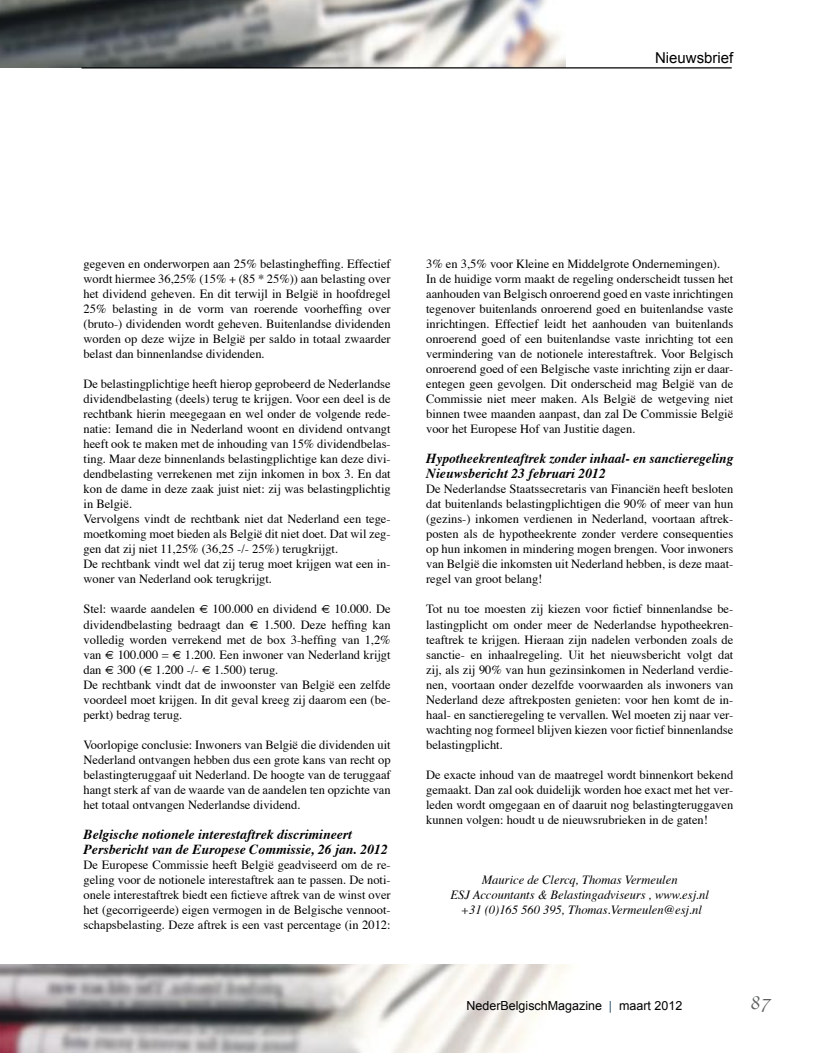
<style>
.page{position:relative;width:815px;height:1053px;background:#fff}
.page>*{position:absolute;margin:0;border:0;box-sizing:border-box;transform-origin:0 0}
.t1{font:20px "Apple Chancery";color:#5b5f5d}
.t2{font:15px "Arial";color:#000}
.t3{font:italic 700 13.75px "Times";color:#000}
.t4{font:12.5px/15px "Times";color:#000;text-align:justify}
.t5{font:italic 12.5px "Times";color:#000}
.t6{font:12.5px "Arial";color:#000}
.s1{color:#30526c}
</style>
<div class="page">
<img style="left:0;top:964px;width:570px;height:88px">
<img style="left:0;top:0;width:566px;height:67px">
<hr style="left:81px;top:67px;width:651px;height:1px;background:#000">
<p class="t2" style="left:655px;top:49px;width:80px">Nieuwsbrief</p>
<p class="t4" style="left:84px;top:257px;width:309px">gegeven en onderworpen aan 25% belastingheffing. Effectief wordt hiermee 36,25% (15% + (85 * 25%)) aan belasting over het dividend geheven. En dit terwijl in België in hoofdregel 25% belasting in de vorm van roerende voorheffing over (bruto-) dividenden wordt geheven. Buitenlandse dividenden worden op deze wijze in België per saldo in totaal zwaarder belast dan binnenlandse dividenden.</p>
<p class="t4" style="left:84px;top:377px;width:309px">De belastingplichtige heeft hierop geprobeerd de Nederlandse dividendbelasting (deels) terug te krijgen. Voor een deel is de rechtbank hierin meegegaan en wel onder de volgende rede&shy;natie: Iemand die in Nederland woont en dividend ontvangt heeft ook te maken met de inhouding van 15% dividendbelas&shy;ting. Maar deze binnenlands belastingplichtige kan deze divi&shy;dendbelasting verrekenen met zijn inkomen in box 3. En dat kon de dame in deze zaak juist niet: zij was belastingplichtig in België.</p>
<p class="t4" style="left:84px;top:512px;width:309px">Vervolgens vindt de rechtbank niet dat Nederland een tege&shy;moetkoming moet bieden als België dit niet doet. Dat wil zeg&shy;gen dat zij niet 11,25% (36,25 -/- 25%) terugkrijgt.</p>
<p class="t4" style="left:84px;top:557px;width:309px">De rechtbank vindt wel dat zij terug moet krijgen wat een in&shy;woner van Nederland ook terugkrijgt.</p>
<p class="t4" style="left:84px;top:602px;width:309px">Stel: waarde aandelen € 100.000 en dividend € 10.000. De dividendbelasting bedraagt dan € 1.500. Deze heffing kan volledig worden verrekend met de box 3-heffing van 1,2% van € 100.000 = € 1.200. Een inwoner van Nederland krijgt dan € 300 (€ 1.200 -/- € 1.500) terug.</p>
<p class="t4" style="left:84px;top:677px;width:309px">De rechtbank vindt dat de inwoonster van België een zelfde voordeel moet krijgen. In dit geval kreeg zij daarom een (be&shy;perkt) bedrag terug.</p>
<p class="t4" style="left:84px;top:737px;width:309px">Voorlopige conclusie: Inwoners van België die dividenden uit Nederland ontvangen hebben dus een grote kans van recht op belastingteruggaaf uit Nederland. De hoogte van de teruggaaf hangt sterk af van de waarde van de aandelen ten opzichte van het totaal ontvangen Nederlandse dividend.</p>
<p class="t3" style="left:84px;top:825px;width:270px">Belgische notionele interestaftrek discrimineert</p>
<p class="t3" style="left:84px;top:840px;width:306px">Persbericht van de Europese Commissie, 26 jan. 2012</p>
<p class="t4" style="left:84px;top:857px;width:309px">De Europese Commissie heeft België geadviseerd om de re&shy;geling voor de notionele interestaftrek aan te passen. De noti&shy;onele interestaftrek biedt een fictieve aftrek van de winst over het (gecorrigeerde) eigen vermogen in de Belgische vennoot&shy;schapsbelasting. Deze aftrek is een vast percentage (in 2012:</p>
<p class="t4" style="left:426px;top:257px;width:296px">3% en 3,5% voor Kleine en Middelgrote Ondernemingen).</p>
<p class="t4" style="left:426px;top:272px;width:309px">In de huidige vorm maakt de regeling onderscheidt tussen het aanhouden van Belgisch onroerend goed en vaste inrichtingen tegenover buitenlands onroerend goed en buitenlandse vaste inrichtingen. Effectief leidt het aanhouden van buitenlands onroerend goed of een buitenlandse vaste inrichting tot een vermindering van de notionele interestaftrek. Voor Belgisch onroerend goed of een Belgische vaste inrichting zijn er daar&shy;entegen geen gevolgen. Dit onderscheid mag België van de Commissie niet meer maken. Als België de wetgeving niet binnen twee maanden aanpast, dan zal De Commissie België voor het Europese Hof van Justitie dagen.</p>
<p class="t3" style="left:426px;top:450px;width:309px">Hypotheekrenteaftrek zonder inhaal- en sanctieregeling</p>
<p class="t3" style="left:426px;top:465px;width:181px">Nieuwsbericht 23 februari 2012</p>
<p class="t4" style="left:426px;top:482px;width:309px">De Nederlandse Staatssecretaris van Financiën heeft besloten dat buitenlands belastingplichtigen die 90% of meer van hun (gezins-) inkomen verdienen in Nederland, voortaan aftrek&shy;posten als de hypotheekrente zonder verdere consequenties op hun inkomen in mindering mogen brengen. Voor inwoners van België die inkomsten uit Nederland hebben, is deze maat&shy;regel van groot belang!</p>
<p class="t4" style="left:426px;top:602px;width:309px">Tot nu toe moesten zij kiezen voor fictief binnenlandse be&shy;lastingplicht om onder meer de Nederlandse hypotheekren&shy;teaftrek te krijgen. Hieraan zijn nadelen verbonden zoals de sanctie- en inhaalregeling. Uit het nieuwsbericht volgt dat zij, als zij 90% van hun gezinsinkomen in Nederland verdie&shy;nen, voortaan onder dezelfde voorwaarden als inwoners van Nederland deze aftrekposten genieten: voor hen komt de in&shy;haal- en sanctieregeling te vervallen. Wel moeten zij naar ver&shy;wachting nog formeel blijven kiezen voor fictief binnenlandse belastingplicht.</p>
<p class="t4" style="left:426px;top:767px;width:309px">De exacte inhoud van de maatregel wordt binnenkort bekend gemaakt. Dan zal ook duidelijk worden hoe exact met het ver&shy;leden wordt omgegaan en of daaruit nog belastingteruggaven kunnen volgen: houdt u de nieuwsrubrieken in de gaten!</p>
<p class="t5" style="left:482px;top:871px;width:197px">Maurice de Clercq, Thomas Vermeulen</p>
<p class="t5" style="left:450px;top:886px;width:260px">ESJ Accountants &amp; Belastingadviseurs , www.esj.nl</p>
<p class="t5" style="left:461px;top:901px;width:243px">+31 (0)165 560 395, Thomas.Vermeulen@esj.nl</p>
<p class="t6" style="left:467px;top:998px;width:217px">NederBelgischMagazine <span class="s1">|</span> maart 2012</p>
<p class="t1" style="left:750px;top:986px;width:22px">87</p>
</div>
